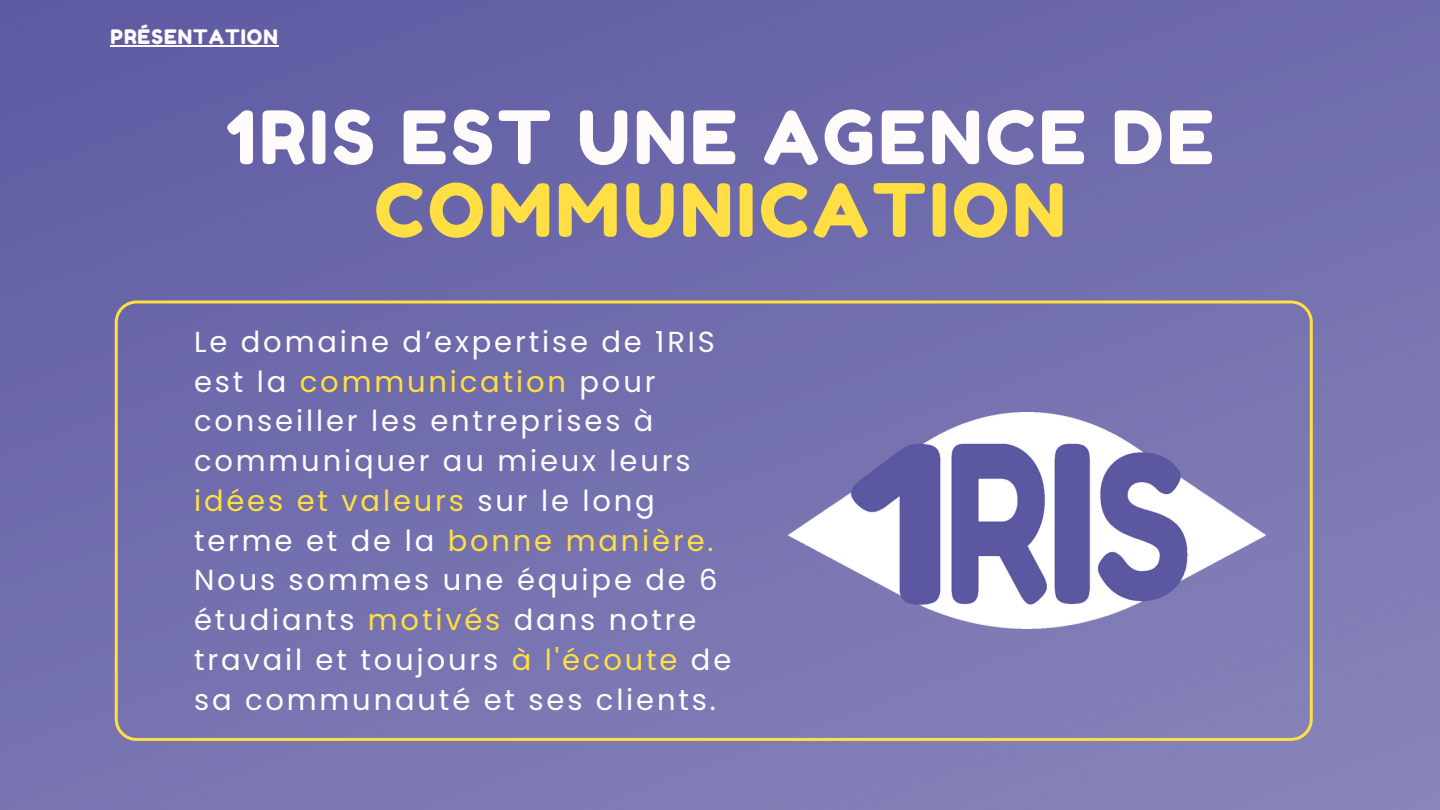
<style>
.page{position:relative;width:1440px;height:810px;background:#fff}
.page>*{position:absolute;margin:0;border:0;box-sizing:border-box;transform-origin:0 0}
.t1{font:73.3px/72.8px "Fredoka One";letter-spacing:.05em;color:#fffbfb;text-align:center}
.t2{font:29px/39.8px "Poppins";letter-spacing:.1em;color:#fff}
.t3{font:20px "Fredoka One";letter-spacing:.05em;color:#fffbfb}
.s1{color:#ffdf43}
.s2{color:#fffbfb}
</style>
<div class="page">
<img style="left:0;top:0;width:1440px;height:810px">
<svg style="left:115px;top:300px;width:1197px;height:441px"></svg>
<img style="left:789px;top:413px;width:476px;height:215px">
<hr style="left:110px;top:45px;width:169px;height:2px;background:#fffbfb">
<h1 class="t3" style="left:110px;top:24px;width:169px">PRÉSENTATION</h1>
<p class="t1" style="left:226px;top:101px;width:989px">1RIS EST UNE AGENCE DE<br><span class="s1">COMMUNICATION</span></p>
<p class="t2" style="left:194px;top:322px;width:539px"><span class="s2">Le domaine d’expertise de 1RIS est la</span> <span class="s1">communication</span> <span class="s2">pour conseiller les entreprises à communiquer au mieux leurs </span><span class="s1">idées et valeurs</span> sur le long terme et de la <span class="s1">bonne manière.<br></span>Nous sommes une équipe de 6 étudiants <span class="s1">motivés</span> dans notre travail et toujours <span class="s1">à l'écoute</span> de sa communauté et ses clients.</p>
</div>
